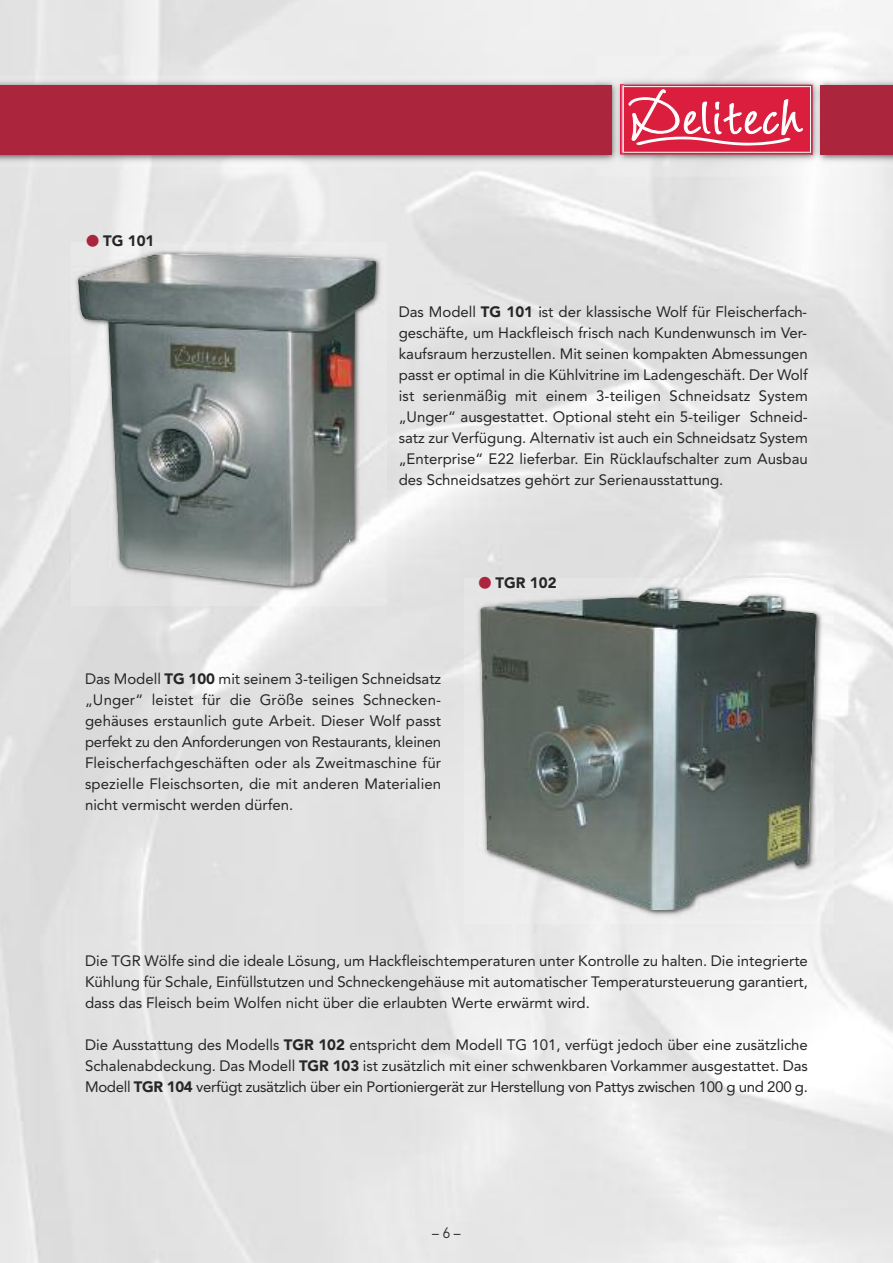
<style>
.page{position:relative;width:893px;height:1263px;background:#fff}
.page>*{position:absolute;margin:0;border:0;box-sizing:border-box;transform-origin:0 0}
.t1{font:15px/21px "Avenir";color:#272627;text-align:justify}
.t2{font:900 15px "Avenir";color:#272627}
.t3{font:15px "Avenir";color:#272627;scale:.9 1}
.s1{font-family:"European Pi One";font-weight:400;color:#ab253c}
.s2{font-weight:900}
</style>
<div class="page">
<img style="left:596px;top:55px;width:234px;height:122px">
<div style="left:621px;top:85px;width:191px;height:69px;background:#db1e3d"></div>
<div style="left:622px;top:86px;width:189px;height:67px;border:1px solid #fff"></div>
<svg style="left:628px;top:89px;width:175px;height:57px"></svg>
<img style="left:0;top:76px;width:623px;height:90px">
<img style="left:621px;top:85px;width:2px;height:69px">
<div style="left:0;top:85px;width:611px;height:69px;background:#ab253c"></div>
<img style="left:811px;top:76px;width:82px;height:90px">
<img style="left:811px;top:85px;width:1px;height:69px">
<div style="left:821px;top:85px;width:72px;height:69px;background:#ab253c"></div>
<img style="left:464px;top:578px;width:369px;height:345px">
<img style="left:479px;top:588px;width:338px;height:322px">
<img style="left:72px;top:242px;width:315px;height:363px">
<img style="left:78px;top:253px;width:298px;height:333px">
<p class="t2" style="left:87px;top:235px;width:69px"><span class="s1">-</span> TG 101</p>
<p class="t1" style="left:399px;top:303px;width:411px">Das Modell <span class="s2">TG 101</span> ist der klassische Wolf für Fleischerfach&shy;geschäfte, um Hackfleisch frisch nach Kundenwunsch im Ver&shy;kaufsraum herzustellen. Mit seinen kompakten Abmessungen passt er optimal in die Kühlvitrine im Ladengeschäft. Der Wolf ist serienmäßig mit einem 3-teiligen Schneidsatz System „Unger“ ausgestattet. Optional steht ein 5-teiliger Schneid&shy;satz zur Verfügung. Alternativ ist auch ein Schneidsatz System „Enterprise“ E22 lieferbar. Ein Rücklaufschalter zum Ausbau des Schneidsatzes gehört zur Serienausstattung.</p>
<p class="t2" style="left:479px;top:577px;width:79px"><span class="s1">-</span> TGR 102</p>
<p class="t1" style="left:85px;top:669px;width:358px">Das Modell <span class="s2">TG 100</span> mit seinem 3-teiligen Schneidsatz „Unger“ leistet für die Größe seines Schnecken&shy;gehäuses erstaunlich gute Arbeit. Dieser Wolf passt perfekt zu den Anforderungen von Restaurants, kleinen Fleischerfachgeschäften oder als Zweitmaschine für spezielle Fleischsorten, die mit anderen Materialien nicht vermischt werden dürfen.</p>
<p class="t1" style="left:85px;top:952px;width:724px">Die TGR Wölfe sind die ideale Lösung, um Hackfleischtemperaturen unter Kontrolle zu halten. Die integrierte Kühlung für Schale, Einfüllstutzen und Schneckengehäuse mit automatischer Temperatursteuerung garantiert, dass das Fleisch beim Wolfen nicht über die erlaubten Werte erwärmt wird.</p>
<p class="t1" style="left:85px;top:1036px;width:724px">Die Ausstattung des Modells <span class="s2">TGR 102</span> entspricht dem Modell TG 101, verfügt jedoch über eine zusätzliche Schalenabdeckung. Das Modell <span class="s2">TGR 103</span> ist zusätzlich mit einer schwenkbaren Vorkammer ausgestattet. Das Modell <span class="s2">TGR 104</span> verfügt zusätzlich über ein Portioniergerät zur Herstellung von Pattys zwischen 100 g und 200 g.</p>
<p class="t3" style="left:432px;top:1227px;width:33px">–6–</p>
</div>
